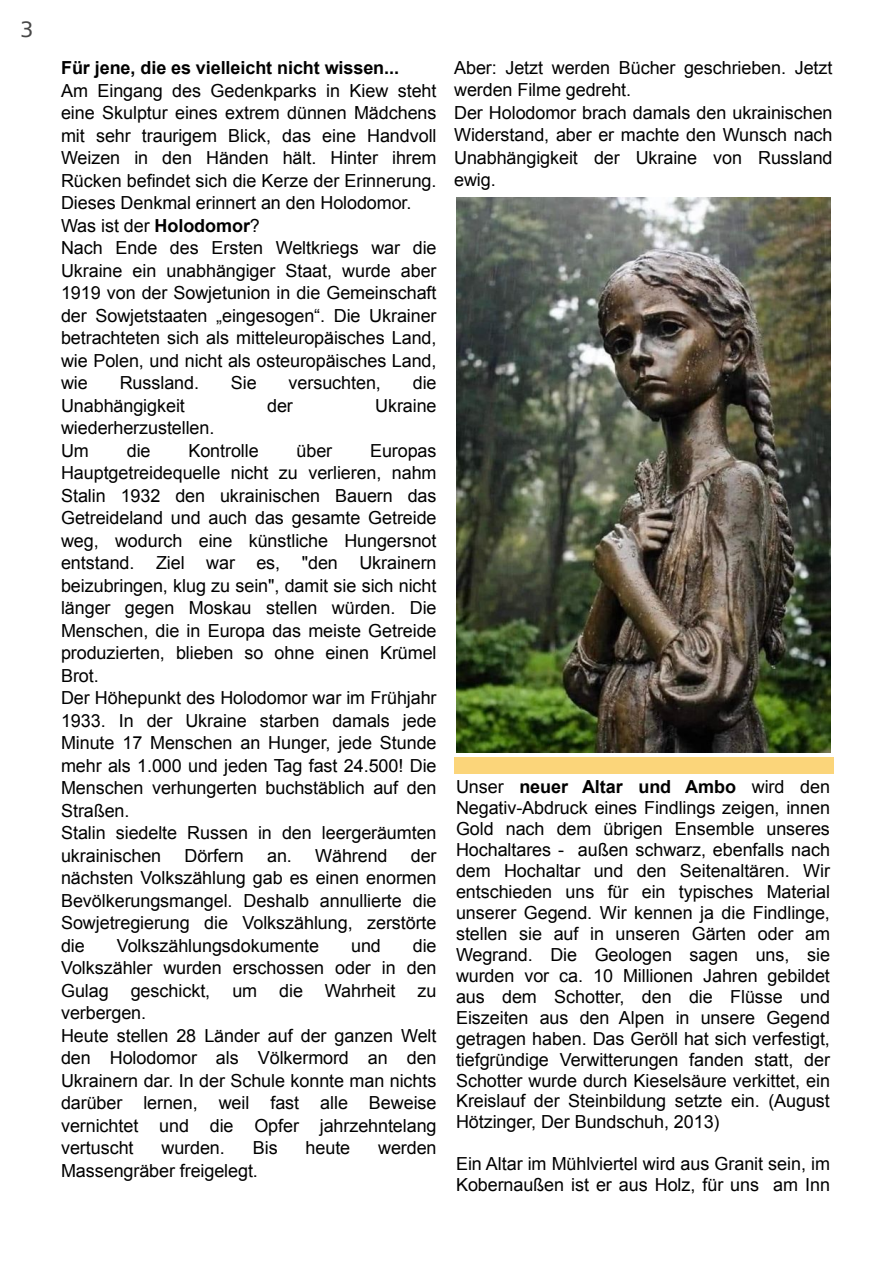
<style>
.page{position:relative;width:893px;height:1263px;background:#fff}
.page>*{position:absolute;margin:0;border:0;box-sizing:border-box;transform-origin:0 0}
.t1{font:21px "DejaVu Sans";color:#474747}
.t2{font:18px/22.5px "Arial";letter-spacing:-.005em;color:#000}
.t3{font:700 18px "Arial";color:#000}
.s1{font-weight:700}
</style>
<div class="page">
<div style="left:454px;top:757px;width:380px;height:16px;background:#fbd57a"></div>
<img style="left:456px;top:197px;width:374px;height:555px">
<p class="t1" style="left:20px;top:17px;width:15px">3</p>
<p class="t3" style="left:61px;top:58px;width:339px">Für jene, die es vielleicht nicht wissen...</p>
<p class="t2" style="left:61px;top:79px;width:377px">Am Eingang des Gedenkparks in Kiew steht eine Skulptur eines extrem dünnen Mädchens mit sehr traurigem Blick, das eine Handvoll Weizen in den Händen hält. Hinter ihrem Rücken befindet sich die Kerze der Erinnerung.<br>Dieses Denkmal erinnert an den Holodomor.<br>Was ist der <span class="s1">Holodomor</span>?<br>Nach Ende des Ersten Weltkriegs war die Ukraine ein unabhängiger Staat, wurde aber 1919 von der Sowjetunion in die Gemeinschaft der Sowjetstaaten „eingesogen“. Die Ukrainer betrachteten sich als mitteleuropäisches Land, wie Polen, und nicht als osteuropäisches Land, wie</p>
<p class="t2" style="left:120px;top:372px;width:81px">Russland.</p>
<p class="t2" style="left:231px;top:372px;width:27px">Sie</p>
<p class="t2" style="left:289px;top:372px;width:94px">versuchten,</p>
<p class="t2" style="left:413px;top:372px;width:25px">die</p>
<p class="t2" style="left:61px;top:394px;width:125px">Unabhängigkeit</p>
<p class="t2" style="left:267px;top:394px;width:27px">der</p>
<p class="t2" style="left:375px;top:394px;width:63px">Ukraine</p>
<p class="t2" style="left:61px;top:417px;width:155px">wiederherzustellen.<br>Um</p>
<p class="t2" style="left:127px;top:439px;width:25px">die</p>
<p class="t2" style="left:188px;top:439px;width:72px">Kontrolle</p>
<p class="t2" style="left:297px;top:439px;width:37px">über</p>
<p class="t2" style="left:61px;top:439px;width:377px;text-indent:309px">Europas Hauptgetreidequelle nicht zu verlieren, nahm Stalin 1932 den ukrainischen Bauern das Getreideland und auch das gesamte Getreide weg, wodurch eine künstliche Hungersnot entstand. Ziel war es, "den Ukrainern beizubringen, klug zu sein", damit sie sich nicht länger gegen Moskau stellen würden. Die Menschen, die in Europa das meiste Getreide produzierten, blieben so ohne einen Krümel Brot.<br>Der Höhepunkt des Holodomor war im Frühjahr 1933. In der Ukraine starben damals jede Minute 17 Menschen an Hunger, jede Stunde mehr als 1.000 und jeden Tag fast 24.500! Die Menschen verhungerten buchstäblich auf den Straßen.<br>Stalin siedelte Russen in den leergeräumten ukrainischen</p>
<p class="t2" style="left:184px;top:844px;width:61px">Dörfern</p>
<p class="t2" style="left:267px;top:844px;width:122px">an. Während</p>
<p class="t2" style="left:61px;top:844px;width:377px;text-align:justify;text-indent:350px">der nächsten Volkszählung gab es einen enormen Bevölkerungsmangel. Deshalb annullierte die Sowjetregierung die Volkszählung, zerstörte die</p>
<p class="t2" style="left:117px;top:934px;width:204px">Volkszählungsdokumente</p>
<p class="t2" style="left:351px;top:934px;width:31px">und</p>
<p class="t2" style="left:61px;top:934px;width:377px;text-indent:352px">die<br>Volkszähler wurden erschossen oder in den<br>Gulag geschickt, um die Wahrheit zu verbergen.<br>Heute stellen 28 Länder auf der ganzen Welt den Holodomor als Völkermord an den<br>Ukrainern dar. In der Schule konnte man nichts darüber lernen, weil fast alle Beweise vernichtet und die Opfer jahrzehntelang vertuscht</p>
<p class="t2" style="left:161px;top:1137px;width:65px">wurden.</p>
<p class="t2" style="left:253px;top:1137px;width:26px">Bis</p>
<p class="t2" style="left:306px;top:1137px;width:46px">heute</p>
<p class="t2" style="left:378px;top:1137px;width:60px">werden</p>
<p class="t2" style="left:61px;top:1159px;width:198px">Massengräber freigelegt.</p>
<p class="t2" style="left:454px;top:56px;width:380px">Aber: Jetzt werden Bücher geschrieben. Jetzt werden Filme gedreht.<br>Der Holodomor brach damals den ukrainischen Widerstand, aber er machte den Wunsch nach Unabhängigkeit der Ukraine von Russland ewig.</p>
<p class="t2" style="left:456px;top:776px;width:376px;line-height:21px;text-align:justify">Unser <span class="s1">neuer Altar und Ambo</span> wird den Negativ-Abdruck eines Findlings zeigen, innen Gold nach dem übrigen Ensemble unseres Hochaltares - außen schwarz, ebenfalls nach dem Hochaltar und den Seitenaltären. Wir entschieden uns für ein typisches Material unserer Gegend. Wir kennen ja die Findlinge, stellen sie auf in unseren Gärten oder am Wegrand. Die Geologen sagen uns, sie wurden vor ca. 10 Millionen Jahren gebildet aus dem Schotter, den die Flüsse und Eiszeiten aus den Alpen in unsere Gegend getragen haben. Das Geröll hat sich verfestigt, tiefgründige Verwitterungen fanden statt, der Schotter wurde durch Kieselsäure verkittet, ein Kreislauf der Steinbildung setzte ein. (August Hötzinger, Der Bundschuh, 2013)</p>
<p class="t2" style="left:456px;top:1153px;width:376px;line-height:21px">Ein Altar im Mühlviertel wird aus Granit sein, im<br>Kobernaußen ist er aus Holz, für uns am Inn</p>
</div>
